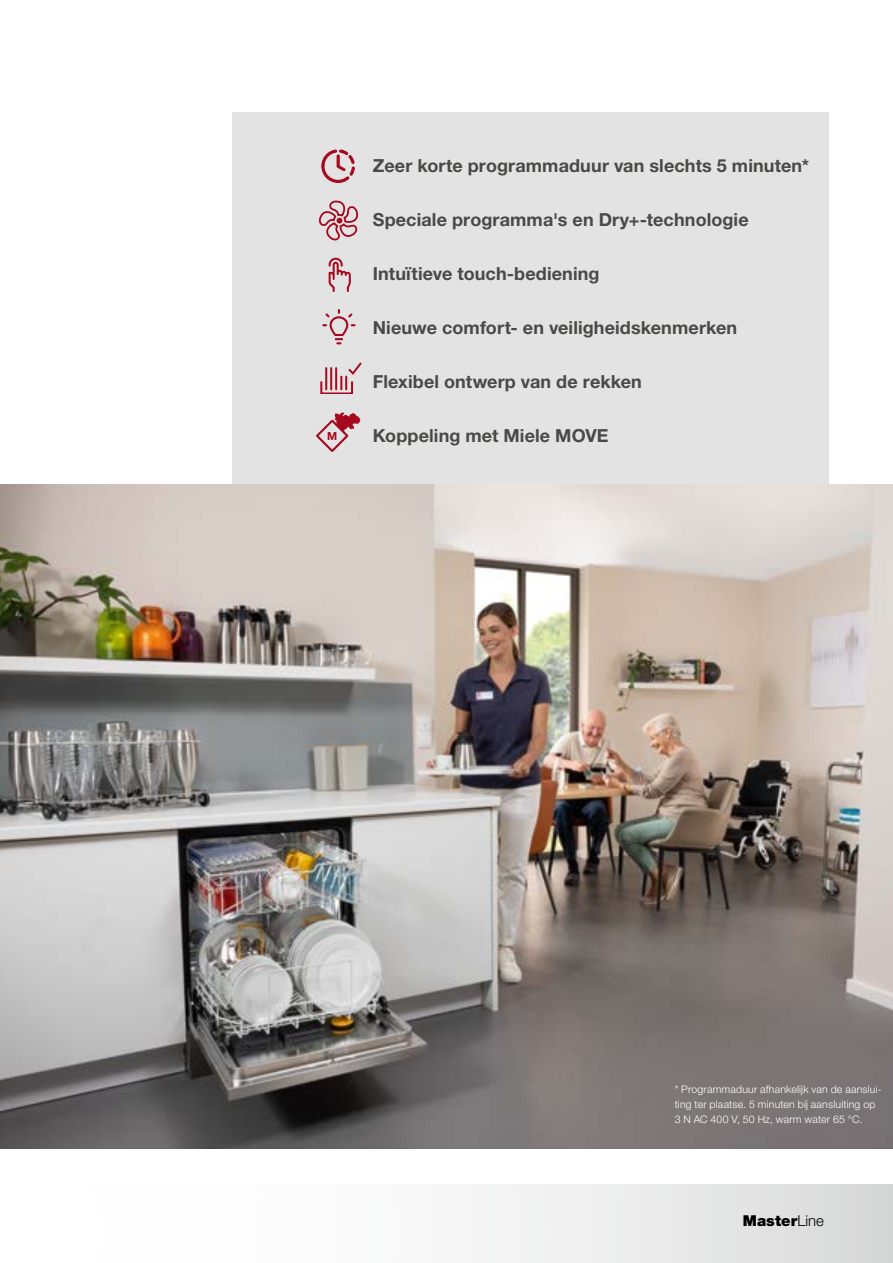
<style>
.page{position:relative;width:893px;height:1263px;background:#fff}
.page>*{position:absolute;margin:0;border:0;box-sizing:border-box;transform-origin:0 0}
.t1{font:700 18px "Helvetica Neue LTW1 G";letter-spacing:.005em;color:#494948}
.t2{font:900 15px "Helvetica Neue LTW1 G";letter-spacing:.005em;color:#000}
.t3{font:700 11.1px "Helvetica Neue LTW1 G";color:#a6081d}
.t4{font:300 10.5px/15px "Helvetica Neue LTW1 G";letter-spacing:.02em;color:#fff}
.s1{font-weight:300}
</style>
<div class="page">
<div style="left:232px;top:112px;width:597px;height:539px;background:#e3e3e3"></div>
<div style="left:0;top:1184px;width:893px;height:79px;background:linear-gradient(to right,#fff,#dedede)"></div>
<div style="left:320px;top:380px;width:33px;height:14px;border:2px solid #a6081d"></div>
<hr style="left:325px;top:368px;width:2px;height:21px;background:#a6081d">
<hr style="left:330px;top:368px;width:2px;height:21px;background:#a6081d">
<hr style="left:335px;top:368px;width:2px;height:21px;background:#a6081d">
<svg style="left:340px;top:362px;width:22px;height:27px"></svg>
<svg style="left:329px;top:258px;width:22px;height:34px"></svg>
<svg style="left:322px;top:309px;width:34px;height:35px"></svg>
<svg style="left:321px;top:150px;width:34px;height:33px"></svg>
<svg style="left:316px;top:412px;width:44px;height:40px"></svg>
<svg style="left:319px;top:200px;width:40px;height:41px"></svg>
<img style="left:0;top:484px;width:893px;height:664px">
<p class="t3" style="left:327px;top:429px;width:12px">M</p>
<p class="t1" style="left:373px;top:155px;width:438px">Zeer korte programmaduur van slechts 5 minuten*</p>
<p class="t1" style="left:373px;top:209px;width:377px">Speciale programma's en Dry+-technologie</p>
<p class="t1" style="left:373px;top:263px;width:228px">Intuïtieve touch-bediening</p>
<p class="t1" style="left:373px;top:317px;width:366px">Nieuwe comfort- en veiligheidskenmerken</p>
<p class="t1" style="left:373px;top:371px;width:271px">Flexibel ontwerp van de rekken</p>
<p class="t1" style="left:373px;top:425px;width:237px">Koppeling met Miele MOVE</p>
<p class="t4" style="left:675px;top:1082px;width:209px">* Programmaduur afhankelijk van de aanslui&shy;ting ter plaatse. 5 minuten bij aansluiting op<br>3 N AC 400 V, 50 Hz, warm water 65 °C.</p>
<p class="t2" style="left:743px;top:1211px;width:83px">Master<span class="s1">Line</span></p>
</div>
